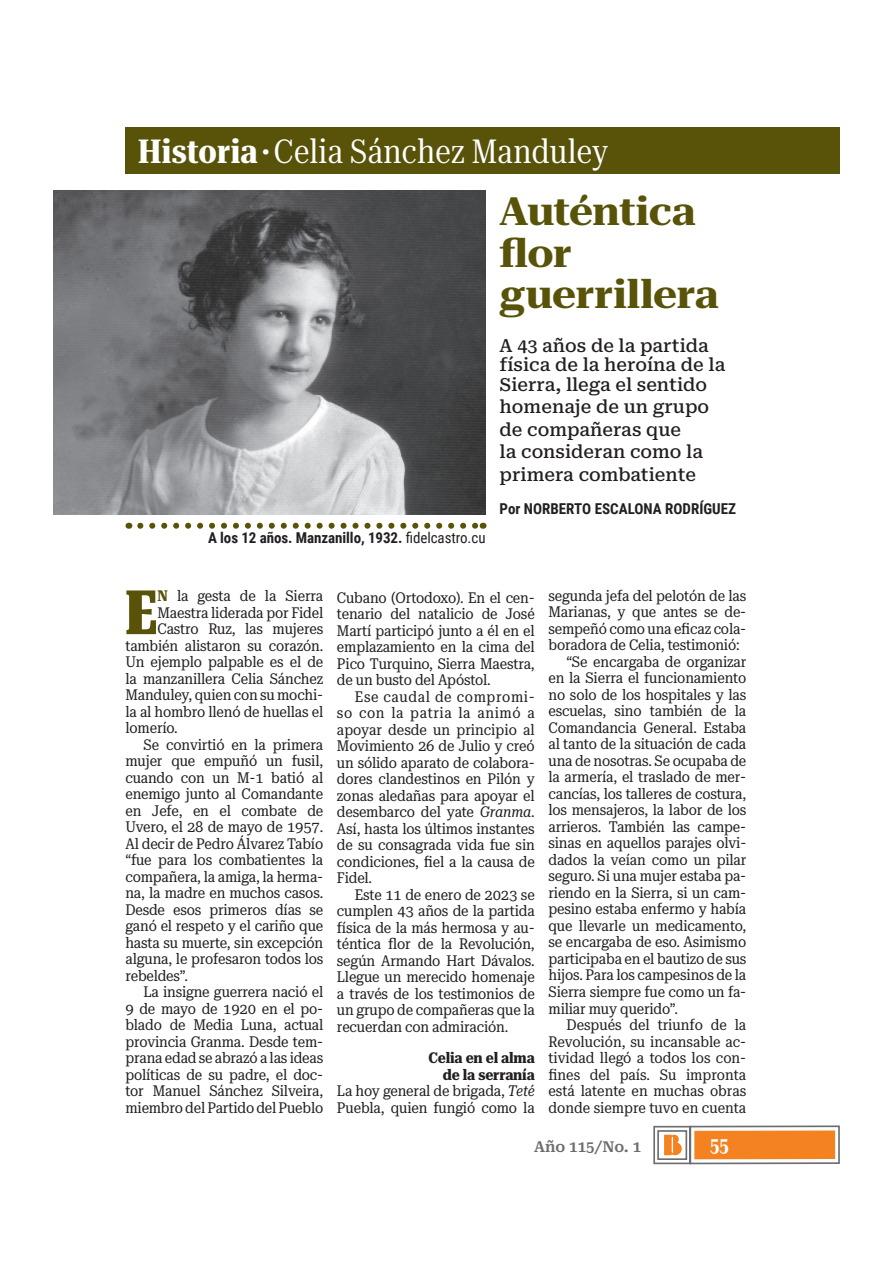
<style>
.page{position:relative;width:893px;height:1276px;background:#fff}
.page>*{position:absolute;margin:0;border:0;box-sizing:border-box;transform-origin:0 0}
.t1{font:800 ultra-condensed 61.5px "Roboto Serif 28 pt";color:#585309}
.t2{font:700 39px/41.2px "Roboto Serif 120 pt Semi Expanded";letter-spacing:-.01em;color:#585309}
.t3{font:33px "Roboto Serif 120 pt Condensed";letter-spacing:.01em;color:#fff}
.t4{font:700 ultra-condensed 21px "Roboto Serif 120 pt";color:#fff}
.t5{font:500 18px/22.5px "Roboto Serif";color:#231f20}
.t6{font:15px/16.5px "Roboto Serif 28 pt Condensed";letter-spacing:-.01em;color:#231f20;text-align:justify}
.t7{font:700 15px "Roboto Condensed";letter-spacing:-.005em;color:#231f20}
.t8{font:600 15px "Roboto Serif";color:#6c6d70}
.s1{font-weight:700}
.s2{font-weight:400}
.s3{font-weight:700;color:#585309}
.s4{font-style:italic}
</style>
<div class="page">
<svg style="left:653px;top:1125px;width:187px;height:40px"></svg>
<div style="left:694px;top:1130px;width:141px;height:29px;background:#f58220"></div>
<div style="left:125px;top:128px;width:715px;height:46px;background:#585309"></div>
<img style="left:53px;top:190px;width:432px;height:324px">
<svg style="left:140px;top:523px;width:337px;height:6px"></svg>
<h3 class="t3" style="left:138px;top:133px;width:471px"><span class="s1">Historia∙</span>Celia Sánchez Manduley</h3>
<h2 class="t2" style="left:500px;top:191px;width:220px">Auténtica flor guerrillera</h2>
<p class="t7" style="left:208px;top:528px;width:279px">A los 12 años. Manzanillo, 1932. <span class="s2">fidelcastro.cu</span></p>
<p class="t5" style="left:500px;top:336px;width:227px;line-height:19.5px">A 43 años de la partida física de la heroína de la<br>Sierra, llega el sentido</p>
<p class="t5" style="left:500px;top:396px;width:211px">homenaje de un grupo de compañeras que<br>la consideran como la primera combatiente</p>
<p class="t7" style="left:500px;top:500px;width:238px">Por NORBERTO ESCALONA RODRÍGUEZ</p>
<h1 class="t1" style="left:125px;top:577px;width:33px">E</h1>
<p class="t6" style="left:158px;top:588px;width:167px"><span class="s3">N</span> la gesta de la Sierra</p>
<p class="t6" style="left:158px;top:604px;width:167px">Maestra liderada por Fidel</p>
<p class="t6" style="left:158px;top:621px;width:167px">Castro Ruz, las mujeres</p>
<p class="t6" style="left:125px;top:637px;width:199px">también alistaron su corazón.</p>
<p class="t6" style="left:125px;top:654px;width:199px">Un ejemplo palpable es el de</p>
<p class="t6" style="left:125px;top:670px;width:199px">la manzanillera Celia Sánchez</p>
<p class="t6" style="left:125px;top:687px;width:199px">Manduley, quien con su mochi-</p>
<p class="t6" style="left:125px;top:703px;width:199px">la al hombro llenó de huellas el</p>
<p class="t6" style="left:125px;top:720px;width:54px">lomerío.</p>
<p class="t6" style="left:143px;top:736px;width:181px">Se convirtió en la primera</p>
<p class="t6" style="left:125px;top:753px;width:199px">mujer que empuñó un fusil,</p>
<p class="t6" style="left:125px;top:769px;width:199px">cuando con un M-1 batió al</p>
<p class="t6" style="left:125px;top:786px;width:199px">enemigo junto al Comandante</p>
<p class="t6" style="left:125px;top:802px;width:199px">en Jefe, en el combate de</p>
<p class="t6" style="left:125px;top:819px;width:199px">Uvero, el 28 de mayo de 1957.</p>
<p class="t6" style="left:125px;top:835px;width:199px">Al decir de Pedro Álvarez Tabío</p>
<p class="t6" style="left:125px;top:852px;width:199px">“fue para los combatientes la</p>
<p class="t6" style="left:125px;top:868px;width:199px">compañera, la amiga, la herma-</p>
<p class="t6" style="left:125px;top:885px;width:199px">na, la madre en muchos casos.</p>
<p class="t6" style="left:125px;top:901px;width:199px">Desde esos primeros días se</p>
<p class="t6" style="left:125px;top:918px;width:199px">ganó el respeto y el cariño que</p>
<p class="t6" style="left:125px;top:934px;width:199px">hasta su muerte, sin excepción</p>
<p class="t6" style="left:125px;top:951px;width:199px">alguna, le profesaron todos los</p>
<p class="t6" style="left:125px;top:967px;width:64px">rebeldes”.</p>
<p class="t6" style="left:143px;top:984px;width:181px">La insigne guerrera nació el</p>
<p class="t6" style="left:125px;top:1000px;width:199px">9 de mayo de 1920 en el po-</p>
<p class="t6" style="left:125px;top:1017px;width:199px">blado de Media Luna, actual</p>
<p class="t6" style="left:125px;top:1033px;width:199px">provincia Granma. Desde tem-</p>
<p class="t6" style="left:125px;top:1050px;width:199px">prana edad se abrazó a las ideas</p>
<p class="t6" style="left:125px;top:1066px;width:199px">políticas de su padre, el doc-</p>
<p class="t6" style="left:125px;top:1083px;width:199px">tor Manuel Sánchez Silveira,</p>
<p class="t6" style="left:125px;top:1099px;width:199px">miembro del Partido del Pueblo</p>
<p class="t6" style="left:337px;top:589px;width:199px">Cubano (Ortodoxo). En el cen&shy;tenario del natalicio de José Martí participó junto a él en el emplazamiento en la cima del Pico Turquino, Sierra Maestra, de un busto del Apóstol.</p>
<p class="t6" style="left:337px;top:688px;width:199px;text-indent:18px">Ese caudal de compromi&shy;so con la patria la animó a apoyar desde un principio al Movimiento 26 de Julio y creó un sólido aparato de colabora&shy;dores clandestinos en Pilón y zonas aledañas para apoyar el desembarco del yate <span class="s4">Granma</span>.<br>Así, hasta los últimos instantes de su consagrada vida fue sin condiciones, fiel a la causa de Fidel.</p>
<p class="t6" style="left:337px;top:886px;width:199px;text-indent:18px">Este 11 de enero de 2023 se cumplen 43 años de la partida física de la más hermosa y au&shy;téntica flor de la Revolución, según Armando Hart Dávalos.<br>Llegue un merecido homenaje a través de los testimonios de un grupo de compañeras que la recuerdan con admiración.</p>
<p class="t6" style="left:337px;top:1049px;width:199px;text-align:right"><span class="s1">Celia en el alma<br>de la serranía<br></span>La hoy general de brigada, <span class="s4">Teté<br></span>Puebla, quien fungió como la</p>
<p class="t6" style="left:548px;top:587px;width:199px">segunda jefa del pelotón de las</p>
<p class="t6" style="left:548px;top:604px;width:199px">Marianas, y que antes se de-</p>
<p class="t6" style="left:548px;top:620px;width:199px">sempeñó como una eficaz cola-</p>
<p class="t6" style="left:548px;top:637px;width:193px">boradora de Celia, testimonió:</p>
<p class="t6" style="left:566px;top:653px;width:181px">“Se encargaba de organizar</p>
<p class="t6" style="left:548px;top:670px;width:199px">en la Sierra el funcionamiento</p>
<p class="t6" style="left:548px;top:686px;width:199px">no solo de los hospitales y las</p>
<p class="t6" style="left:548px;top:703px;width:199px">escuelas, sino también de la</p>
<p class="t6" style="left:548px;top:719px;width:199px">Comandancia General. Estaba</p>
<p class="t6" style="left:548px;top:736px;width:199px">al tanto de la situación de cada</p>
<p class="t6" style="left:548px;top:752px;width:199px">una de nosotras. Se ocupaba de</p>
<p class="t6" style="left:548px;top:769px;width:199px">la armería, el traslado de mer-</p>
<p class="t6" style="left:548px;top:785px;width:199px">cancías, los talleres de costura,</p>
<p class="t6" style="left:548px;top:802px;width:199px">los mensajeros, la labor de los</p>
<p class="t6" style="left:548px;top:818px;width:199px">arrieros. También las campe-</p>
<p class="t6" style="left:548px;top:835px;width:199px">sinas en aquellos parajes olvi-</p>
<p class="t6" style="left:548px;top:851px;width:199px">dados la veían como un pilar</p>
<p class="t6" style="left:548px;top:868px;width:199px">seguro. Si una mujer estaba pa-</p>
<p class="t6" style="left:548px;top:884px;width:199px">riendo en la Sierra, si un cam-</p>
<p class="t6" style="left:548px;top:901px;width:199px">pesino estaba enfermo y había</p>
<p class="t6" style="left:548px;top:917px;width:199px">que llevarle un medicamento,</p>
<p class="t6" style="left:548px;top:934px;width:199px">se encargaba de eso. Asimismo</p>
<p class="t6" style="left:548px;top:950px;width:199px">participaba en el bautizo de sus</p>
<p class="t6" style="left:548px;top:967px;width:199px">hijos. Para los campesinos de la</p>
<p class="t6" style="left:548px;top:983px;width:199px">Sierra siempre fue como un fa-</p>
<p class="t6" style="left:548px;top:1000px;width:131px">miliar muy querido”.</p>
<p class="t6" style="left:566px;top:1016px;width:181px">Después del triunfo de la</p>
<p class="t6" style="left:548px;top:1033px;width:199px">Revolución, su incansable ac-</p>
<p class="t6" style="left:548px;top:1049px;width:199px">tividad llegó a todos los con-</p>
<p class="t6" style="left:548px;top:1066px;width:199px">fines del país. Su impronta</p>
<p class="t6" style="left:548px;top:1082px;width:199px">está latente en muchas obras</p>
<p class="t6" style="left:548px;top:1099px;width:199px">donde siempre tuvo en cuenta</p>
<p class="t8" style="left:534px;top:1138px;width:109px">Año 115/No. 1</p>
<h3 class="t4" style="left:710px;top:1132px;width:20px">55</h3>
</div>
